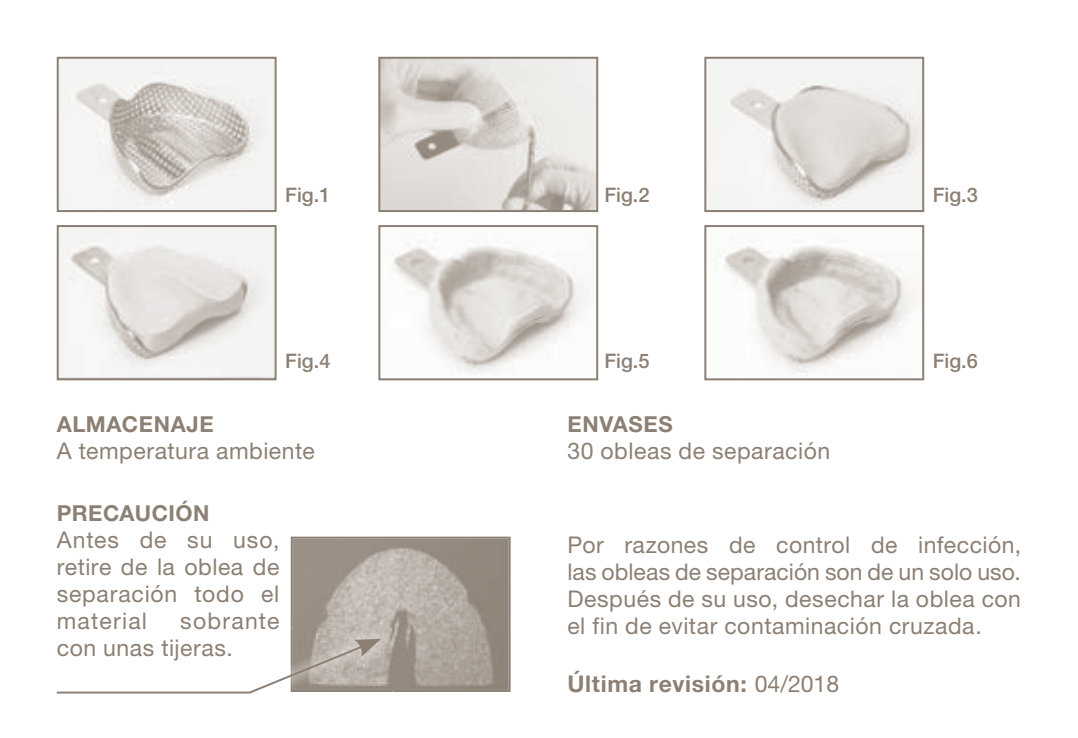
<style>
.page{position:relative;width:1078px;height:738px;background:#fff}
.page>*{position:absolute;margin:0;border:0;box-sizing:border-box;transform-origin:0 0}
.t1{font:23.2px/27.2px "Helvetica Neue LT Std";letter-spacing:.025em;color:#8c8074;text-align:justify}
.t2{font:700 23.2px "Helvetica Neue LT Std";letter-spacing:.03em;color:#8c8074}
.t3{font:700 22px "Helvetica Neue LT Std";letter-spacing:.025em;color:#8c8074}
.t4{font:500 20px "Helvetica Neue LT Std";color:#8c8074}
.s1{font-family:"Helvetica Neue";font-weight:400}
</style>
<div class="page">
<img style="left:60px;top:60px;width:213px;height:149px">
<div style="left:57px;top:57px;width:219px;height:155px;border:2px solid #8c8074"></div>
<img style="left:381px;top:60px;width:214px;height:149px">
<div style="left:378px;top:57px;width:220px;height:155px;border:2px solid #8c8074"></div>
<img style="left:707px;top:60px;width:214px;height:149px">
<div style="left:704px;top:57px;width:220px;height:155px;border:2px solid #8c8074"></div>
<img style="left:60px;top:228px;width:213px;height:149px">
<div style="left:57px;top:225px;width:219px;height:155px;border:2px solid #8c8074"></div>
<img style="left:391px;top:239px;width:199px;height:135px">
<div style="left:378px;top:225px;width:220px;height:155px;border:2px solid #8c8074"></div>
<img style="left:720px;top:237px;width:198px;height:137px">
<div style="left:704px;top:225px;width:220px;height:155px;border:2px solid #8c8074"></div>
<svg style="left:291px;top:536px;width:219px;height:155px;background:#a69d94"></svg>
<img style="left:291px;top:628px;width:101px;height:63px">
<svg style="left:56px;top:638px;width:325px;height:56px"></svg>
<p class="t4" style="left:285px;top:183px;width:47px">Fig.1</p>
<p class="t4" style="left:604px;top:183px;width:47px">Fig.2</p>
<p class="t4" style="left:932px;top:183px;width:47px">Fig.3</p>
<p class="t4" style="left:285px;top:349px;width:47px">Fig.4</p>
<p class="t4" style="left:604px;top:349px;width:47px">Fig.5</p>
<p class="t4" style="left:932px;top:349px;width:47px">Fig.6</p>
<p class="t3" style="left:57px;top:415px;width:158px">ALMACENAJE</p>
<p class="t1" style="left:57px;top:439px;width:259px">A temperatura ambiente</p>
<p class="t3" style="left:57px;top:504px;width:154px">PRECAUCIÓN</p>
<p class="t1" style="left:57px;top:527px;width:224px">Antes de su uso, retire de la oblea de separación todo el material</p>
<p class="t1" style="left:57px;top:608px;width:224px;text-indent:123px">sobrante con unas tijeras.</p>
<p class="t3" style="left:567px;top:415px;width:107px">ENVASES</p>
<p class="t1" style="left:567px;top:439px;width:264px">30 obleas de separación</p>
<p class="t1" style="left:567px;top:533px;width:455px">Por razones de control de infección, las obleas de separación son de un solo uso.<br>Después de su uso, desechar la oblea con el fin de evitar contaminación cruzada.</p>
<p class="t2" style="left:567px;top:674px;width:273px">Última revisión: <span class="s1">04/2018</span></p>
</div>
